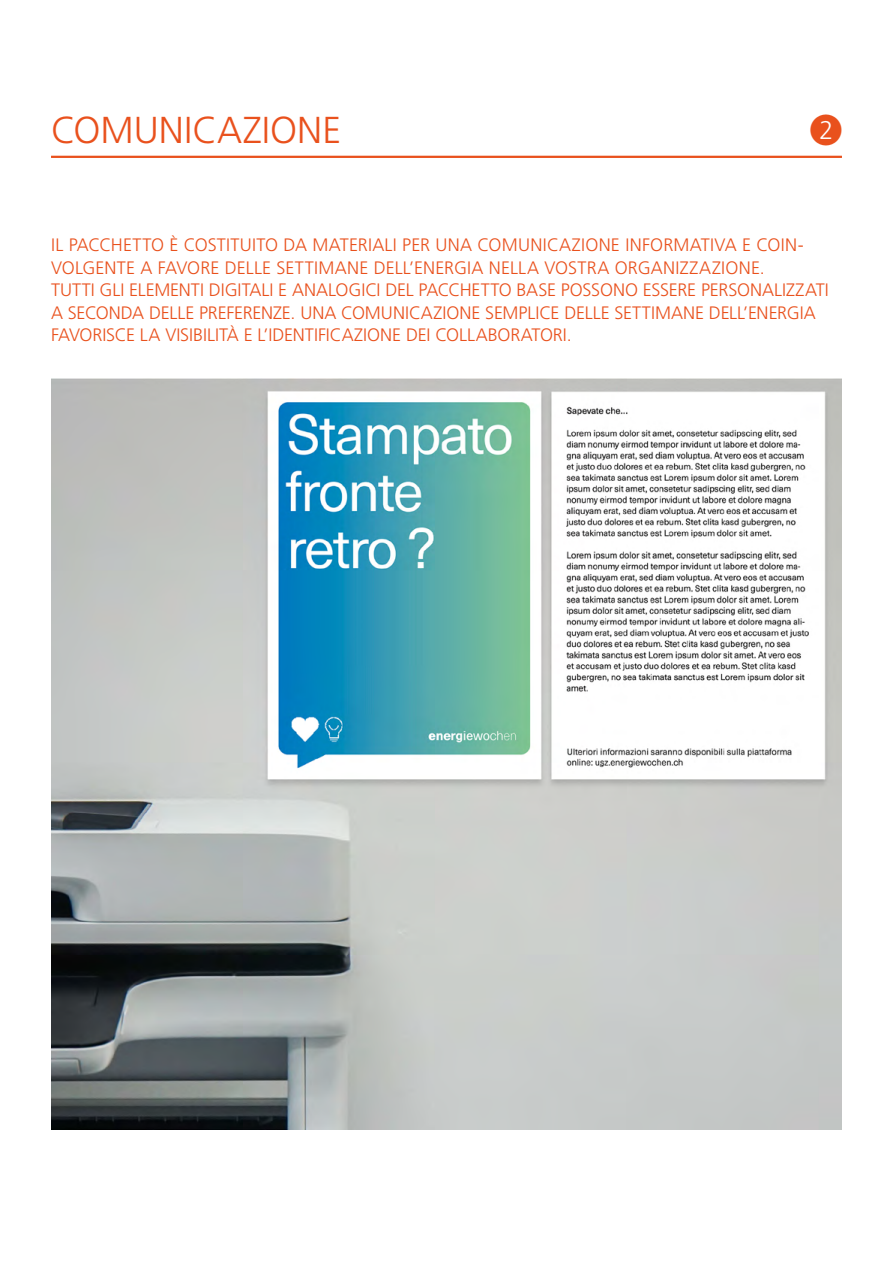
<style>
.page{position:relative;width:893px;height:1263px;background:#fff}
.page>*{position:absolute;margin:0;border:0;box-sizing:border-box;transform-origin:0 0}
.t1{font:300 37.5px "Frutiger LT Std";color:#e9511d}
.t2{font:300 37.5px "Energiewochen Modulnummern";color:#e9511d}
.t3{font:300 18px/22.5px "Frutiger LT Std";color:#e9511d}
</style>
<div class="page">
<img style="left:51px;top:378px;width:791px;height:751px">
<hr style="left:51px;top:156px;width:791px;height:2px;background:#e9511d">
<h1 class="t1" style="left:51px;top:109px;width:292px">COMUNICAZIONE</h1>
<h1 class="t2" style="left:810px;top:108px;width:33px">«</h1>
<p class="t3" style="left:51px;top:234px;width:779px">IL PACCHETTO È COSTITUITO DA MATERIALI PER UNA COMUNICAZIONE INFORMATIVA E COIN-VOLGENTE A FAVORE DELLE SETTIMANE DELL’ENERGIA NELLA VOSTRA ORGANIZZAZIONE.<br>TUTTI GLI ELEMENTI DIGITALI E ANALOGICI DEL PACCHETTO BASE POSSONO ESSERE PERSONALIZZATI A SECONDA DELLE PREFERENZE. UNA COMUNICAZIONE SEMPLICE DELLE SETTIMANE DELL’ENERGIA FAVORISCE LA VISIBILITÀ E L’IDENTIFICAZIONE DEI COLLABORATORI.</p>
</div>
